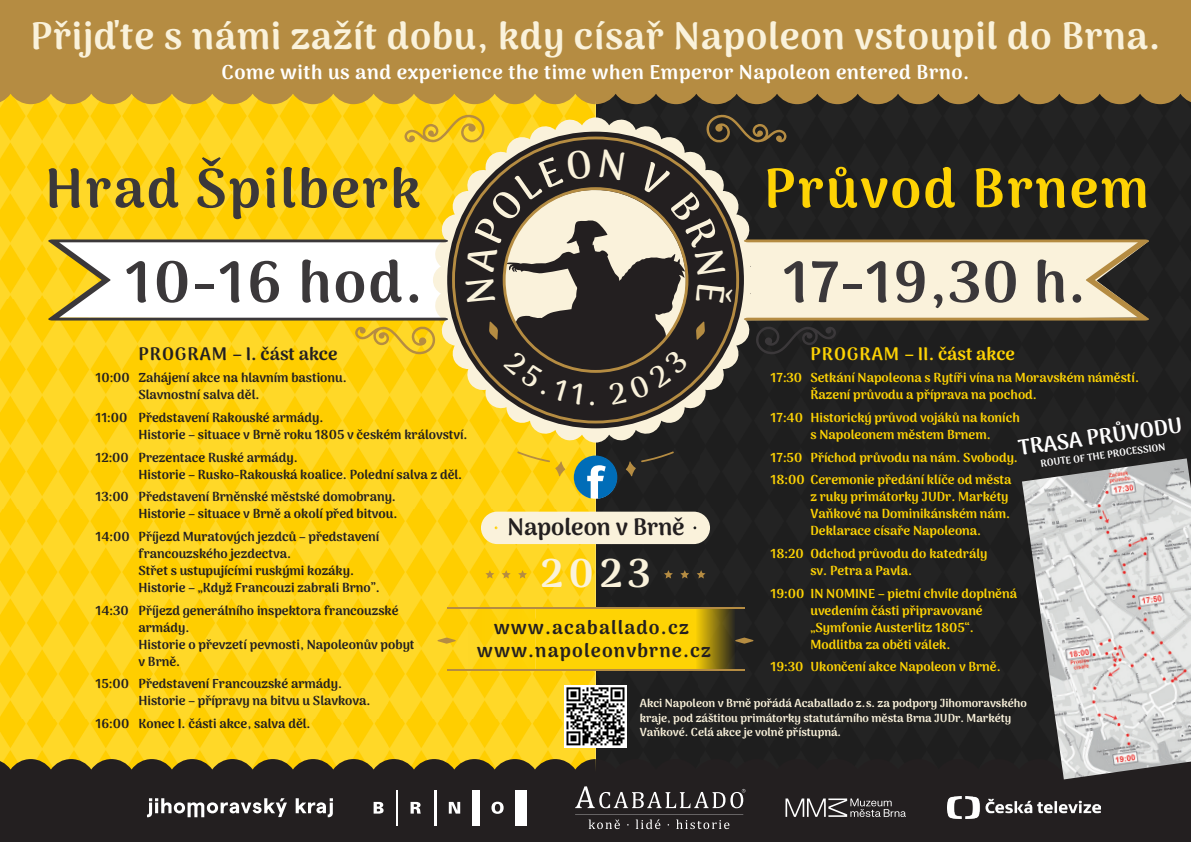
<style>
.page{position:relative;width:1191px;height:842px;background:#fff}
.page>*{position:absolute;margin:0;border:0;box-sizing:border-box;transform-origin:0 0}
.t1{font:900 57.9px "Arima Koshi";letter-spacing:.04em;color:#3b383a}
.t2{font:900 55px "Arima Koshi";letter-spacing:.04em;color:#3b383a}
.t3{font:900 55px "Arima Koshi";letter-spacing:.04em;color:#fed304}
.t4{font:900 40px "Arima Koshi";color:#faf2db}
.t5{font:900 38px "Arima Koshi";letter-spacing:.02em;color:#faf2db}
.t6{font:900 23.7px "Arima Koshi";color:#231f20}
.t7{font:900 21.5px "Arima Koshi";color:#fff}
.t8{font:900 20px "Arima Koshi";letter-spacing:.03em;color:#fff}
.t9{font:900 19.2px/23.1px "Arima Koshi";letter-spacing:.06em;color:#231f20;text-align:center}
.t10{font:900 18px "Arima Koshi";color:#fed304}
.t11{font:900 18px "Arima Koshi";letter-spacing:.025em;color:#231f20}
.t12{font:900 13px/17px "Arima Koshi";color:#231f20}
.t13{font:900 13px/17px "Arima Koshi";color:#fed304}
.t14{font:900 11.5px/14.4px "Arima Koshi";color:#faf2db}
.t15{font:900 10px "Arima Koshi";color:#fff}
</style>
<div class="page">
<img style="left:0;top:104px;width:1191px;height:655px">
<div style="left:0;top:0;width:593px;height:104px;background:#b58c42"></div>
<div style="left:593px;top:0;width:598px;height:104px;background:#b58c42"></div>
<svg style="left:680px;top:570px;width:9px;height:8px"></svg>
<svg style="left:518px;top:570px;width:9px;height:8px"></svg>
<svg style="left:502px;top:570px;width:8px;height:8px"></svg>
<svg style="left:485px;top:570px;width:9px;height:8px"></svg>
<svg style="left:664px;top:570px;width:9px;height:8px"></svg>
<svg style="left:696px;top:570px;width:9px;height:8px"></svg>
<svg style="left:433px;top:117px;width:325px;height:326px;background:#968441"></svg>
<svg style="left:404px;top:115px;width:81px;height:28px;background:#ecc11f"></svg>
<svg style="left:48px;top:239px;width:407px;height:115px"></svg>
<svg style="left:517px;top:451px;width:48px;height:25px"></svg>
<svg style="left:626px;top:451px;width:48px;height:25px"></svg>
<svg style="left:706px;top:115px;width:80px;height:28px;background:#443a28"></svg>
<svg style="left:738px;top:239px;width:411px;height:115px;background:#aba491"></svg>
<div style="left:1014px;top:414px;width:173px;height:59px;background:#231f20"></div>
<div style="left:0;top:759px;width:590px;height:83px;background:#231f20"></div>
<div style="left:590px;top:759px;width:601px;height:83px;background:#231f20"></div>
<div style="left:481px;top:512px;width:229px;height:32px;background:#faf2db"></div>
<svg style="left:564px;top:685px;width:62px;height:62px"></svg>
<svg style="left:566px;top:687px;width:58px;height:58px"></svg>
<svg style="left:735px;top:637px;width:18px;height:7px"></svg>
<svg style="left:437px;top:637px;width:19px;height:7px"></svg>
<div style="left:694px;top:609px;width:41px;height:61px;background:linear-gradient(to right,#ffd603,#27261e)"></div>
<svg style="left:468px;top:609px;width:66px;height:60px;background:#fed20c"></svg>
<div style="left:536px;top:609px;width:159px;height:61px;background:#fed304"></div>
<hr style="left:446px;top:669px;width:298px;height:1px;background:#b58c42">
<hr style="left:446px;top:607px;width:298px;height:2px;background:#b58c42">
<svg style="left:574px;top:456px;width:43px;height:43px"></svg>
<div style="left:1020px;top:457px;width:171px;height:327px;background:#231f20"></div>
<img style="left:1022px;top:458px;width:169px;height:321px">
<svg style="left:575px;top:786px;width:170px;height:43px;background:#423f3f"></svg>
<svg style="left:147px;top:798px;width:140px;height:19px"></svg>
<svg style="left:296px;top:798px;width:37px;height:19px"></svg>
<hr style="left:396px;top:790px;width:2px;height:36px;background:#fff">
<hr style="left:433px;top:790px;width:3px;height:36px;background:#fff">
<div style="left:472px;top:790px;width:7px;height:36px;background:#fff"></div>
<div style="left:515px;top:790px;width:12px;height:36px;background:#fff"></div>
<svg style="left:491px;top:802px;width:12px;height:12px"></svg>
<svg style="left:449px;top:802px;width:11px;height:12px"></svg>
<svg style="left:410px;top:802px;width:11px;height:12px"></svg>
<svg style="left:373px;top:802px;width:10px;height:12px"></svg>
<img style="left:948px;top:797px;width:152px;height:22px">
<svg style="left:785px;top:798px;width:121px;height:19px;background:#5a5758"></svg>
<svg style="left:465px;top:149px;width:267px;height:257px;background:#5d564b"></svg>
<h3 class="t5" style="left:31px;top:14px;width:1131px">Přijďte s námi zažít dobu, kdy císař Napoleon vstoupil do Brna.</h3>
<h3 class="t8" style="left:222px;top:61px;width:749px">Come with us and experience the time when Emperor Napoleon entered Brno.</h3>
<h2 class="t2" style="left:45px;top:156px;width:377px">Hrad Špilberk</h2>
<h2 class="t3" style="left:763px;top:156px;width:386px">Průvod Brnem</h2>
<h1 class="t1" style="left:125px;top:248px;width:299px">10-16 hod.</h1>
<h1 class="t1" style="left:782px;top:248px;width:305px">17-19,30 h.</h1>
<h3 class="t11" style="left:138px;top:343px;width:201px">PROGRAM – I. část akce</h3>
<p class="t12" style="left:138px;top:369px;width:210px;text-indent:-43px">10:00 Zahájení akce na hlavním bastionu.<br>Slavnostní salva děl.</p>
<p class="t12" style="left:138px;top:409px;width:330px;text-indent:-43px">11:00 Představení Rakouské armády.<br>Historie – situace v Brně roku 1805 v českém království.</p>
<p class="t12" style="left:138px;top:449px;width:325px;text-indent:-43px">12:00 Prezentace Ruské armády.<br>Historie – Rusko-Rakouská koalice. Polední salva z děl.</p>
<p class="t12" style="left:95px;top:488px;width:303px;text-align:right">13:00 Představení Brněnské městské domobrany.<br>Historie – situace v Brně a okolí před bitvou.</p>
<p class="t12" style="left:138px;top:528px;width:243px;text-indent:-43px">14:00 Příjezd Muratových jezdců – představení francouzského jezdectva.<br>Střet s ustupujícími ruskými kozáky.<br>Historie – „Když Francouzi zabrali Brno”.</p>
<p class="t12" style="left:138px;top:602px;width:277px;text-indent:-43px">14:30 Příjezd generálního inspektora francouzské armády.<br>Historie o převzetí pevnosti, Napoleonův pobyt v Brně.</p>
<p class="t12" style="left:138px;top:675px;width:233px;text-indent:-43px">15:00 Představení Francouzské armády.<br>Historie – přípravy na bitvu u Slavkova.</p>
<p class="t12" style="left:95px;top:715px;width:217px">16:00 Konec I. části akce, salva děl.</p>
<h3 class="t10" style="left:810px;top:343px;width:206px">PROGRAM – II. část akce</h3>
<p class="t13" style="left:810px;top:369px;width:330px;text-indent:-40px">17:30 Setkání Napoleona s Rytíři vína na Moravském náměstí.<br>Řazení průvodu a příprava na pochod.</p>
<p class="t13" style="left:810px;top:409px;width:211px;text-indent:-40px">17:40 Historický průvod vojáků na koních s Napoleonem městem Brnem.</p>
<p class="t13" style="left:770px;top:446px;width:249px;line-height:22.7px">17:50 Příchod průvodu na nám. Svobody.<br>18:00 Ceremonie předání klíče od města</p>
<p class="t13" style="left:810px;top:488px;width:201px">z ruky primátorky JUDr. Markéty<br>Vaňkové na Dominikánském nám.<br>Deklarace císaře Napoleona.</p>
<p class="t13" style="left:810px;top:545px;width:178px;text-indent:-40px">18:20 Odchod průvodu do katedrály sv. Petra a Pavla.</p>
<p class="t13" style="left:810px;top:585px;width:208px;text-indent:-40px">19:00 IN NOMINE – pietní chvíle doplněná uvedením části připravované „Symfonie Austerlitz 1805“.<br>Modlitba za oběti válek.</p>
<p class="t13" style="left:770px;top:658px;width:232px">19:30 Ukončení akce Napoleon v Brně.</p>
<p class="t14" style="left:640px;top:696px;width:388px">Akci Napoleon v Brně pořádá Acaballado z. s. za podpory Jihomoravského kraje, pod záštitou primátorky statutárního města Brna JUDr. Markéty<br>Vaňkové. Celá akce je volně přístupná.</p>
<h3 class="t7" style="left:1016px;top:435px;width:167px;rotate:-8deg">TRASA PRŮVODU</h3>
<p class="t15" style="left:1040px;top:458px;width:127px;rotate:-8deg">ROUTE OF THE PROCESSION</p>
<h3 class="t6" style="left:507px;top:513px;width:179px">Napoleon v Brně</h3>
<h3 class="t4" style="left:540px;top:550px;width:111px">2023</h3>
<h3 class="t9" style="left:477px;top:616px;width:235px">www.acaballado.cz www.napoleonvbrne.cz</h3>
</div>
